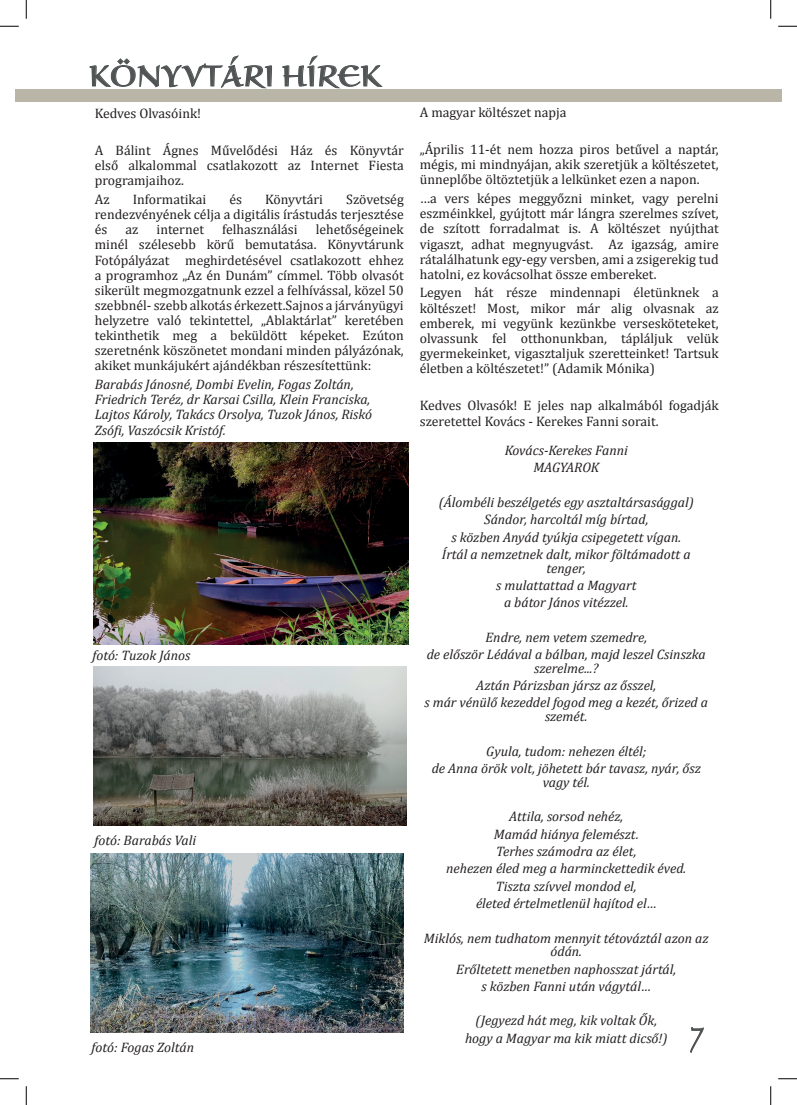
<style>
.page{position:relative;width:797px;height:1105px;background:#fff}
.page>*{position:absolute;margin:0;border:0;box-sizing:border-box;transform-origin:0 0}
.t1{font:30px "Braganza SCITC";color:#515455}
.t2{font:13.75px/15.1px "Cambria";color:#231f20;text-align:justify}
.t3{font:italic 13.75px/17.2px "Cambria";color:#231f20;text-align:center}
</style>
<div class="page">
<div style="left:16px;top:89px;width:10px;height:13px;background:#b9b6a7"></div>
<div style="left:26px;top:89px;width:755px;height:13px;background:#b9b6a7"></div>
<svg style="left:690px;top:1027px;width:14px;height:26px"></svg>
<img style="left:94px;top:666px;width:313px;height:160px">
<img style="left:94px;top:443px;width:314px;height:201px">
<svg style="left:89px;top:55px;width:183px;height:34px"></svg>
<svg style="left:282px;top:55px;width:101px;height:34px"></svg>
<img style="left:90px;top:853px;width:314px;height:180px">
<svg style="left:0;top:25px;width:19px;height:2px"></svg>
<svg style="left:778px;top:25px;width:19px;height:2px"></svg>
<svg style="left:0;top:1078px;width:19px;height:1px"></svg>
<svg style="left:778px;top:1078px;width:19px;height:1px"></svg>
<svg style="left:25px;top:0;width:2px;height:19px"></svg>
<svg style="left:25px;top:1086px;width:2px;height:19px"></svg>
<svg style="left:770px;top:0;width:1px;height:19px"></svg>
<svg style="left:770px;top:1086px;width:1px;height:19px"></svg>
<h1 class="t1" style="left:89px;top:58px;width:294px">KÖNYVTÁRI HÍREK</h1>
<p class="t2" style="left:95px;top:106px;width:108px">Kedves Olvasóink!</p>
<p class="t2" style="left:95px;top:143px;width:310px">A Bálint Ágnes Művelődési Ház és Könyvtár első alkalommal csatlakozott az Internet Fiesta programjaihoz.</p>
<p class="t2" style="left:95px;top:192px;width:16px">Az</p>
<p class="t2" style="left:133px;top:192px;width:75px">Informatikai</p>
<p class="t2" style="left:229px;top:192px;width:14px">és</p>
<p class="t2" style="left:265px;top:192px;width:59px">Könyvtári</p>
<p class="t2" style="left:95px;top:192px;width:310px;text-indent:251px">Szövetség rendezvényének célja a digitális írástudás terjesztése és</p>
<p class="t2" style="left:95px;top:222px;width:310px;text-indent:221px">lehetőségeinek minél szélesebb körű bemutatása. Könyvtárunk Fotópályázat meghirdetésével csatlakozott ehhez a programhoz „Az én Dunám” címmel. Több olvasót sikerült megmozgatnunk ezzel a felhívással, közel 50 szebbnél- szebb alkotás érkezett.Sajnos a járványügyi helyzetre való tekintettel, „Ablaktárlat” keretében tekinthetik meg a beküldött képeket. Ezúton szeretnénk köszönetet mondani minden pályázónak, akiket munkájukért ajándékban részesítettünk:</p>
<p class="t3" style="left:95px;top:376px;width:279px;line-height:15.1px;text-align:left">Barabás Jánosné, Dombi Evelin, Fogas Zoltán, Friedrich Teréz, dr Karsai Csilla, Klein Franciska, Lajtos Károly, Takács Orsolya, Tuzok János, Riskó Zsófi, Vaszócsik Kristóf.</p>
<p class="t2" style="left:125px;top:222px;width:14px">az</p>
<p class="t2" style="left:156px;top:222px;width:49px">internet</p>
<p class="t2" style="left:222px;top:222px;width:77px">felhasználási</p>
<p class="t3" style="left:92px;top:646px;width:99px">fotó: Tuzok János</p>
<p class="t3" style="left:94px;top:831px;width:103px">fotó: Barabás Vali</p>
<p class="t3" style="left:91px;top:1038px;width:104px">fotó: Fogas Zoltán</p>
<p class="t2" style="left:420px;top:105px;width:148px">A magyar költészet napja</p>
<p class="t2" style="left:420px;top:142px;width:300px">„Április 11-ét nem hozza piros betűvel a naptár, mégis, mi mindnyájan, akik szeretjük a költészetet, ünneplőbe öltöztetjük a lelkünket ezen a napon.</p>
<p class="t2" style="left:420px;top:191px;width:300px">…a vers képes meggyőzni minket, vagy perelni eszméinkkel, gyújtott már lángra szerelmes szívet, de szított forradalmat is. A költészet nyújthat vigaszt, adhat megnyugvást. Az igazság, amire rátalálhatunk egy-egy versben, ami a zsigerekig tud hatolni, ez kovácsolhat össze embereket.</p>
<p class="t2" style="left:420px;top:285px;width:300px">Legyen hát része mindennapi életünknek a költészet! Most, mikor már alig olvasnak az emberek, mi vegyünk kezünkbe versesköteteket, olvassunk fel otthonunkban, tápláljuk velük gyermekeinket, vigasztaljuk szeretteinket! Tartsuk életben a költészetet!” (Adamik Mónika)</p>
<p class="t2" style="left:420px;top:398px;width:300px">Kedves Olvasók! E jeles nap alkalmából fogadják szeretettel Kovács - Kerekes Fanni sorait.</p>
<p class="t3" style="left:504px;top:441px;width:125px">Kovács-Kerekes Fanni<br>MAGYAROK</p>
<p class="t3" style="left:439px;top:493px;width:256px">(Álombéli beszélgetés egy asztaltársasággal)<br>Sándor, harcoltál míg bírtad,<br>s közben Anyád tyúkja csipegetett vígan.<br>Írtál a nemzetnek dalt, mikor föltámadott a</p>
<p class="t3" style="left:496px;top:559px;width:142px">tenger,<br>s mulattattad a Magyart a bátor János vitézzel.</p>
<p class="t3" style="left:427px;top:628px;width:280px">Endre, nem vetem szemedre,<br>de először Lédával a bálban, majd leszel Csinszka</p>
<p class="t3" style="left:424px;top:659px;width:285px">szerelme...?<br>Aztán Párizsban jársz az ősszel,<br>s már vénülő kezeddel fogod meg a kezét, őrized a</p>
<p class="t3" style="left:545px;top:707px;width:44px">szemét.</p>
<p class="t3" style="left:431px;top:742px;width:271px">Gyula, tudom: nehezen éltél;<br>de Anna örök volt, jöhetett bár tavasz, nyár, ősz</p>
<p class="t3" style="left:542px;top:773px;width:49px">vagy tél.</p>
<p class="t3" style="left:446px;top:807px;width:242px">Attila, sorsod nehéz,<br>Mamád hiánya felemészt.<br>Terhes számodra az élet,<br>nehezen éled meg a harminckettedik éved.<br>Tiszta szívvel mondod el,<br>életed értelmetlenül hajítod el…</p>
<p class="t3" style="left:424px;top:930px;width:286px;line-height:13.8px">Miklós, nem tudhatom mennyit tétováztál azon az ódán.</p>
<p class="t3" style="left:456px;top:960px;width:221px">Erőltetett menetben naphosszat jártál, s közben Fanni után vágytál…</p>
<p class="t3" style="left:465px;top:1011px;width:204px">(Jegyezd hát meg, kik voltak Ők, hogy a Magyar ma kik miatt dicső!)</p>
</div>
